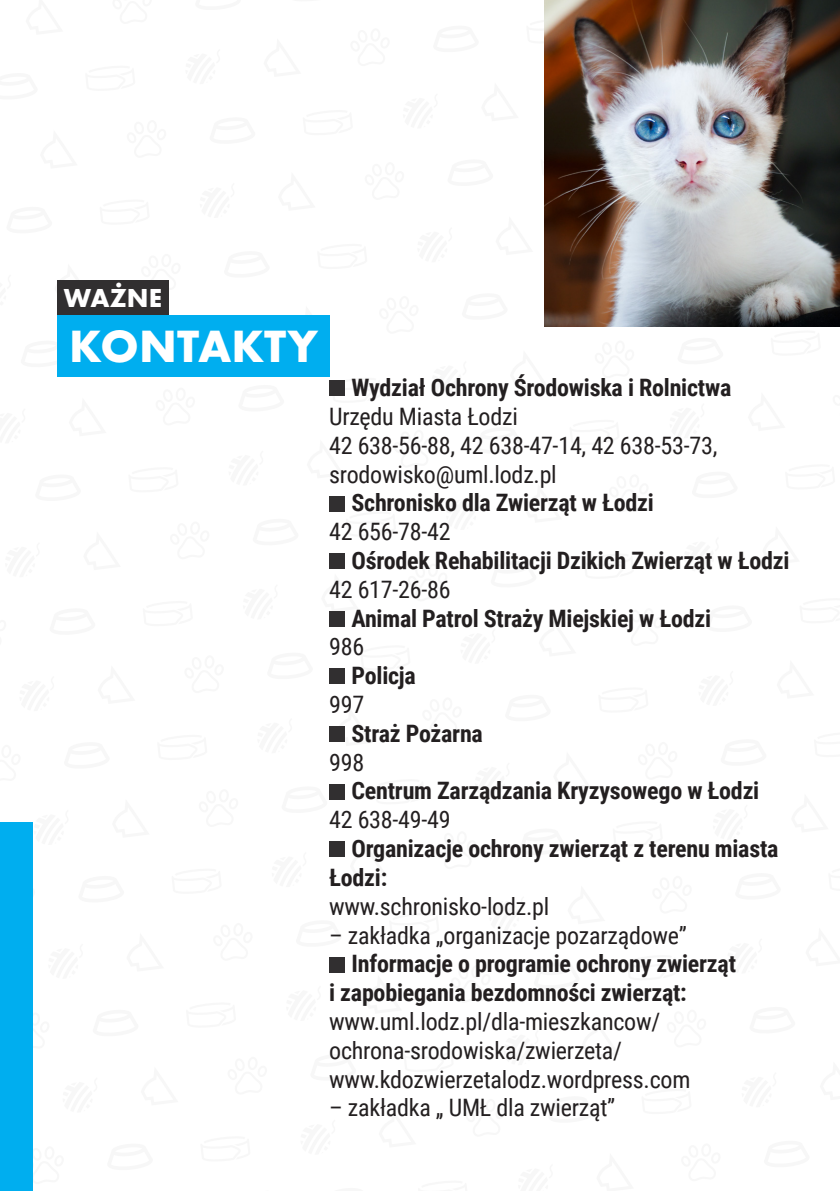
<style>
.page{position:relative;width:840px;height:1191px;background:#fff}
.page>*{position:absolute;margin:0;border:0;box-sizing:border-box;transform-origin:0 0}
.t1{font:47px "Futura PT Bold";letter-spacing:.005em;color:#fff}
.t2{font:27px "Futura PT Bold";letter-spacing:.005em;color:#fff}
.t3{font:700 24px/28.8px "Roboto Condensed";letter-spacing:-.01em;color:#231f20}
.t4{font:24px/28.8px "Roboto Condensed";letter-spacing:-.01em;color:#231f20}
</style>
<div class="page">
<svg style="left:57px;top:280px;width:35px;height:1px"></svg>
<svg style="left:141px;top:280px;width:28px;height:12px"></svg>
<svg style="left:292px;top:315px;width:38px;height:29px"></svg>
<svg style="left:344px;top:380px;width:1px;height:16px"></svg>
<svg style="left:344px;top:726px;width:1px;height:16px"></svg>
<div style="left:57px;top:281px;width:111px;height:35px;background:#312f30"></div>
<div style="left:57px;top:316px;width:272px;height:61px;background:#00aeef"></div>
<div style="left:329px;top:380px;width:15px;height:16px;background:#312f30"></div>
<div style="left:329px;top:496px;width:15px;height:15px;background:#312f30"></div>
<div style="left:329px;top:553px;width:15px;height:16px;background:#312f30"></div>
<div style="left:329px;top:611px;width:15px;height:15px;background:#312f30"></div>
<div style="left:329px;top:668px;width:15px;height:16px;background:#312f30"></div>
<div style="left:329px;top:726px;width:15px;height:16px;background:#312f30"></div>
<div style="left:329px;top:784px;width:15px;height:15px;background:#312f30"></div>
<div style="left:329px;top:841px;width:15px;height:16px;background:#312f30"></div>
<div style="left:329px;top:956px;width:15px;height:16px;background:#312f30"></div>
<img style="left:544px;top:0;width:295px;height:326px">
<div style="left:0;top:822px;width:33px;height:369px;background:#00aeef"></div>
<p class="t2" style="left:64px;top:281px;width:99px">WAŻNE</p>
<h1 class="t1" style="left:69px;top:316px;width:250px">KONTAKTY</h1>
<p class="t3" style="left:351px;top:372px;width:381px">Wydział Ochrony Środowiska i Rolnictwa</p>
<p class="t4" style="left:329px;top:401px;width:389px">Urzędu Miasta Łodzi<br>42 638-56-88, 42 638-47-14, 42 638-53-73, srodowisko@uml.lodz.pl</p>
<p class="t3" style="left:351px;top:487px;width:304px">Schronisko dla Zwierząt w Łodzi</p>
<p class="t4" style="left:329px;top:516px;width:123px">42 656-78-42</p>
<p class="t3" style="left:351px;top:545px;width:439px">Ośrodek Rehabilitacji Dzikich Zwierząt w Łodzi</p>
<p class="t4" style="left:329px;top:574px;width:123px">42 617-26-86</p>
<p class="t3" style="left:351px;top:603px;width:361px">Animal Patrol Straży Miejskiej w Łodzi</p>
<p class="t4" style="left:329px;top:631px;width:37px">986</p>
<p class="t3" style="left:351px;top:660px;width:66px">Policja</p>
<p class="t4" style="left:329px;top:689px;width:37px">997</p>
<p class="t3" style="left:351px;top:718px;width:133px">Straż Pożarna</p>
<p class="t4" style="left:329px;top:747px;width:37px">998</p>
<p class="t3" style="left:351px;top:775px;width:409px">Centrum Zarządzania Kryzysowego w Łodzi</p>
<p class="t4" style="left:329px;top:804px;width:123px">42 638-49-49</p>
<p class="t3" style="left:329px;top:833px;width:450px;text-indent:22px">Organizacje ochrony zwierząt z terenu miasta<br>Łodzi:</p>
<p class="t4" style="left:329px;top:891px;width:221px">www.schronisko-lodz.pl</p>
<p class="t4" style="left:329px;top:919px;width:359px">– zakładka „organizacje pozarządowe”</p>
<p class="t3" style="left:329px;top:948px;width:408px;text-indent:22px">Informacje o programie ochrony zwierząt i zapobiegania bezdomności zwierząt:</p>
<p class="t4" style="left:329px;top:1006px;width:362px">www.uml.lodz.pl/dla-mieszkancow/ ochrona-srodowiska/zwierzeta/ www.kdozwierzetalodz.wordpress.com</p>
<p class="t4" style="left:329px;top:1092px;width:287px">– zakładka „ UMŁ dla zwierząt”</p>
</div>
